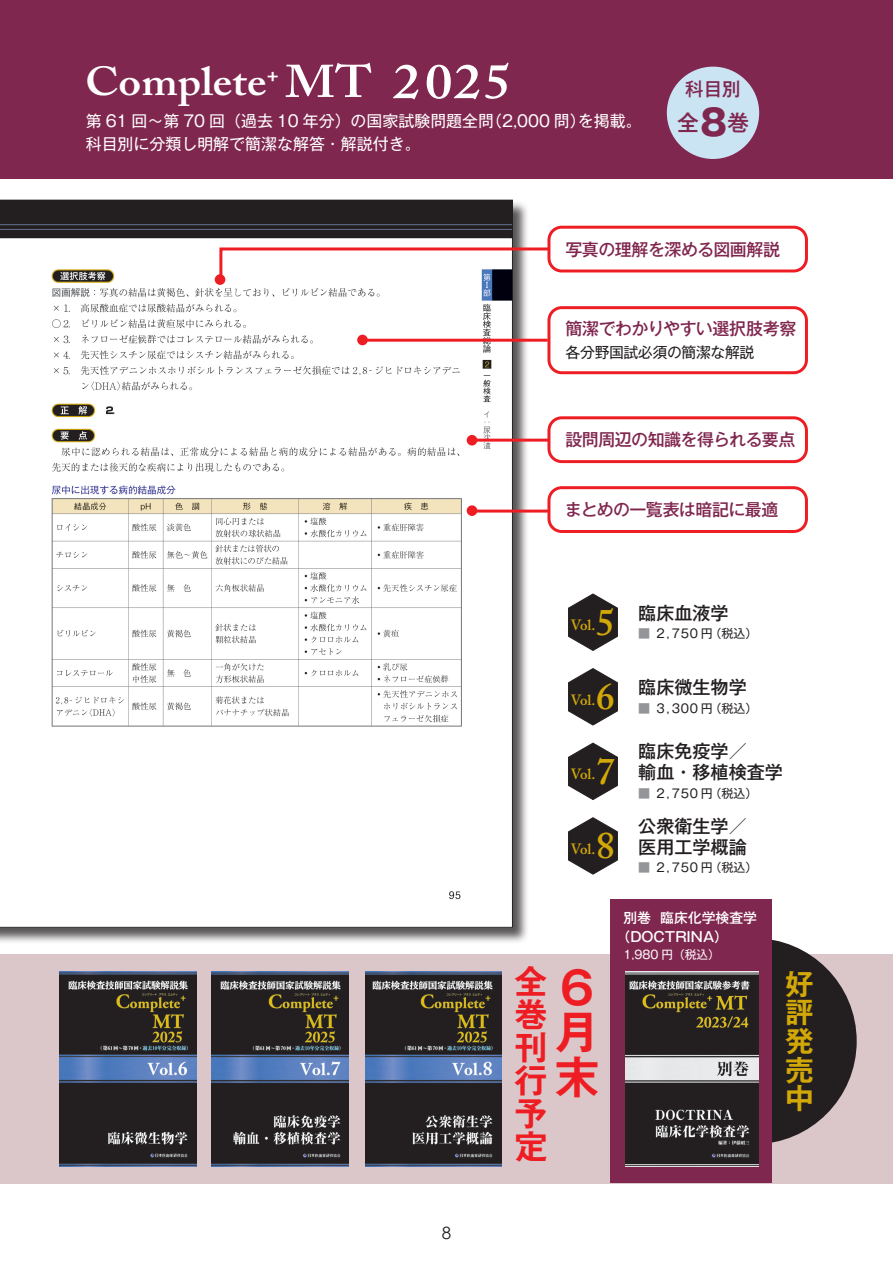
<style>
.page{position:relative;width:893px;height:1263px;background:#fff}
.page>*{position:absolute;margin:0;border:0;box-sizing:border-box;transform-origin:0 0}
.リードL{font:700 44.7px/44.4px "Gothic MB101 Pr 6 De";color:#ee1d23}
.t1{font:600 40.2px "Adobe Caslon Pro";color:#fff;scale:1.11 1}
.t2{font:600 37.35px "Adobe Caslon Pro";color:#d2a808}
.リードL-2{font:700 33px/33px "Gothic MB101 Pr 6 De";color:#ee1d23;text-align:justify}
.リードL-3{font:700 28.65px/28.7px "Gothic MB101 Pr 6 De";color:#d2a808;text-align:justify}
.リードL-4{font:500 21.9px "Gothic MB101 Pr 6";color:#80274f}
.リードL-5{font:500 18.45px "Gothic MB101 Pr 6";color:#80274f}
._1{font:500 18.15px "Gothic MB101 Pr 6";color:#231f20}
.書籍{font:500 16.95px "Gothic MB101 Pr 6";letter-spacing:-.03em;color:#80274f}
.t3{font:16.95px "Century Gothic";color:#231f20}
.リードL-6{font:15.9px "Gothic MB101 Pr 6";color:#fff}
.書籍-2{font:14.85px "Gothic MB101 Pr 6";letter-spacing:-.025em;color:#231f20}
.t4{font:600 14.7px "Adobe Caslon Pro";letter-spacing:-.05em;color:#d2a808}
.リードL-7{font:500 13.8px "Gothic MB101 Pr 6";color:#fff}
.段落スタイル2{font:12px "Gothic MB101 Pr 6";letter-spacing:.05em;color:#231f20}
.リードL-8{font:11.7px "Gothic MB101 Pr 6";color:#fff}
.s1{font-size:45.45px}
.s2{font-size:48.9px}
.s3{font-weight:700;font-size:35.85px}
.s4{color:#939598}
</style>
<div class="page">
<div style="left:0;top:954px;width:893px;height:230px;background:#dbc6c9"></div>
<div style="left:651px;top:938px;width:206px;height:206px;background:#231f20;border-radius:50%"></div>
<div style="left:610px;top:899px;width:162px;height:283px;background:#80274f"></div>
<div style="left:0;top:0;width:893px;height:179px;background:#80274f"></div>
<svg style="left:568px;top:593px;width:50px;height:58px"></svg>
<svg style="left:568px;top:668px;width:50px;height:58px"></svg>
<svg style="left:568px;top:742px;width:50px;height:58px"></svg>
<svg style="left:568px;top:817px;width:50px;height:58px"></svg>
<div style="left:0;top:200px;width:529px;height:744px;background:#231f20;opacity:.75"></div>
<svg style="left:0;top:200px;width:513px;height:727px"></svg>
<img style="left:60px;top:972px;width:137px;height:194px">
<img style="left:212px;top:972px;width:137px;height:194px">
<img style="left:365px;top:972px;width:136px;height:194px">
<img style="left:626px;top:972px;width:132px;height:195px">
<div style="left:667px;top:67px;width:92px;height:92px;background:#cbe4f4;border-radius:50%"></div>
<div style="left:215px;top:274px;width:10px;height:11px;background:#ee1d23;border-radius:50%"></div>
<svg style="left:218px;top:246px;width:363px;height:37px"></svg>
<hr style="left:363px;top:339px;width:185px;height:3px;background:#ee1d23">
<div style="left:357px;top:335px;width:11px;height:10px;background:#ee1d23;border-radius:50%"></div>
<hr style="left:469px;top:439px;width:117px;height:3px;background:#ee1d23">
<div style="left:467px;top:435px;width:10px;height:11px;background:#ee1d23;border-radius:50%"></div>
<hr style="left:469px;top:510px;width:114px;height:3px;background:#ee1d23">
<div style="left:467px;top:505px;width:10px;height:11px;background:#ee1d23;border-radius:50%"></div>
<div style="left:549px;top:227px;width:257px;height:44px;background:#fff;border-radius:13px"></div>
<div style="left:547px;top:226px;width:261px;height:46px;border:3px solid #ee1d23;border-radius:13px"></div>
<div style="left:549px;top:418px;width:257px;height:44px;background:#fff;border-radius:13px"></div>
<div style="left:547px;top:416px;width:261px;height:47px;border:3px solid #ee1d23;border-radius:13px"></div>
<div style="left:549px;top:488px;width:257px;height:43px;background:#fff;border-radius:13px"></div>
<div style="left:547px;top:486px;width:261px;height:47px;border:3px solid #ee1d23;border-radius:13px"></div>
<div style="left:547px;top:306px;width:261px;height:68px;border:3px solid #ee1d23;border-radius:13px"></div>
<p class="t1" style="left:85px;top:58px;width:385px">Complete<sup>+</sup> <span class="s1">MT</span> <span class="s2">2025</span></p>
<p class="リードL-6" style="left:86px;top:108px;width:557px">第 61 回〜第 70 回（過去 10 年分）の国家試験問題全問（2,000 問）を掲載。</p>
<p class="リードL-6" style="left:86px;top:131px;width:336px">科目別に分類し明解で簡潔な解答・解説付き。</p>
<p class="リードL-5" style="left:685px;top:74px;width:57px">科目別</p>
<p class="リードL-4" style="left:677px;top:104px;width:73px">全<span class="s3">8</span>巻</p>
<p class="書籍" style="left:565px;top:235px;width:216px">写真の理解を深める図画解説</p>
<p class="書籍" style="left:565px;top:315px;width:232px">簡潔でわかりやすい選択肢考察</p>
<p class="書籍-2" style="left:565px;top:340px;width:190px">各分野国試必須の簡潔な解説</p>
<p class="書籍" style="left:565px;top:426px;width:232px">設問周辺の知識を得られる要点</p>
<p class="書籍" style="left:565px;top:495px;width:215px">まとめの一覧表は暗記に最適</p>
<p class="t3" style="left:442px;top:1222px;width:11px">8</p>
<p class="t4" style="left:571px;top:616px;width:26px">Vol.</p>
<p class="t2" style="left:596px;top:600px;width:20px">5</p>
<p class="_1" style="left:638px;top:598px;width:92px">臨床血液学</p>
<p class="段落スタイル2" style="left:638px;top:624px;width:121px"><span class="s4">■</span> 2, 750 円（税込）</p>
<p class="t4" style="left:571px;top:691px;width:26px">Vol.</p>
<p class="t2" style="left:596px;top:674px;width:20px">6</p>
<p class="t4" style="left:571px;top:765px;width:26px">Vol.</p>
<p class="t2" style="left:596px;top:749px;width:20px">7</p>
<p class="t4" style="left:571px;top:840px;width:26px">Vol.</p>
<p class="t2" style="left:596px;top:823px;width:20px">8</p>
<p class="_1" style="left:638px;top:672px;width:110px">臨床微生物学</p>
<p class="段落スタイル2" style="left:638px;top:698px;width:121px"><span class="s4">■</span> 3, 300 円（税込）</p>
<p class="_1" style="left:638px;top:736px;width:110px">臨床免疫学／</p>
<p class="_1" style="left:638px;top:757px;width:146px">輸血・移植検査学</p>
<p class="段落スタイル2" style="left:638px;top:783px;width:121px"><span class="s4">■</span> 2, 750 円（税込）</p>
<p class="_1" style="left:638px;top:811px;width:110px">公衆衛生学／</p>
<p class="_1" style="left:638px;top:831px;width:110px">医用工学概論</p>
<p class="段落スタイル2" style="left:638px;top:858px;width:121px"><span class="s4">■</span> 2, 750 円（税込）</p>
<p class="リードL-2" style="left:514px;top:964px;width:34px">全巻刊行予定</p>
<p class="リードL" style="left:555px;top:964px;width:45px">６月末</p>
<p class="リードL-7" style="left:623px;top:906px;width:135px">別巻 臨床化学検査学</p>
<p class="リードL-7" style="left:616px;top:925px;width:113px">（DOCTRINA）</p>
<p class="リードL-8" style="left:623px;top:945px;width:98px">1,980 円（税込）</p>
<p class="リードL-3" style="left:785px;top:968px;width:29px">好評発売中</p>
</div>
